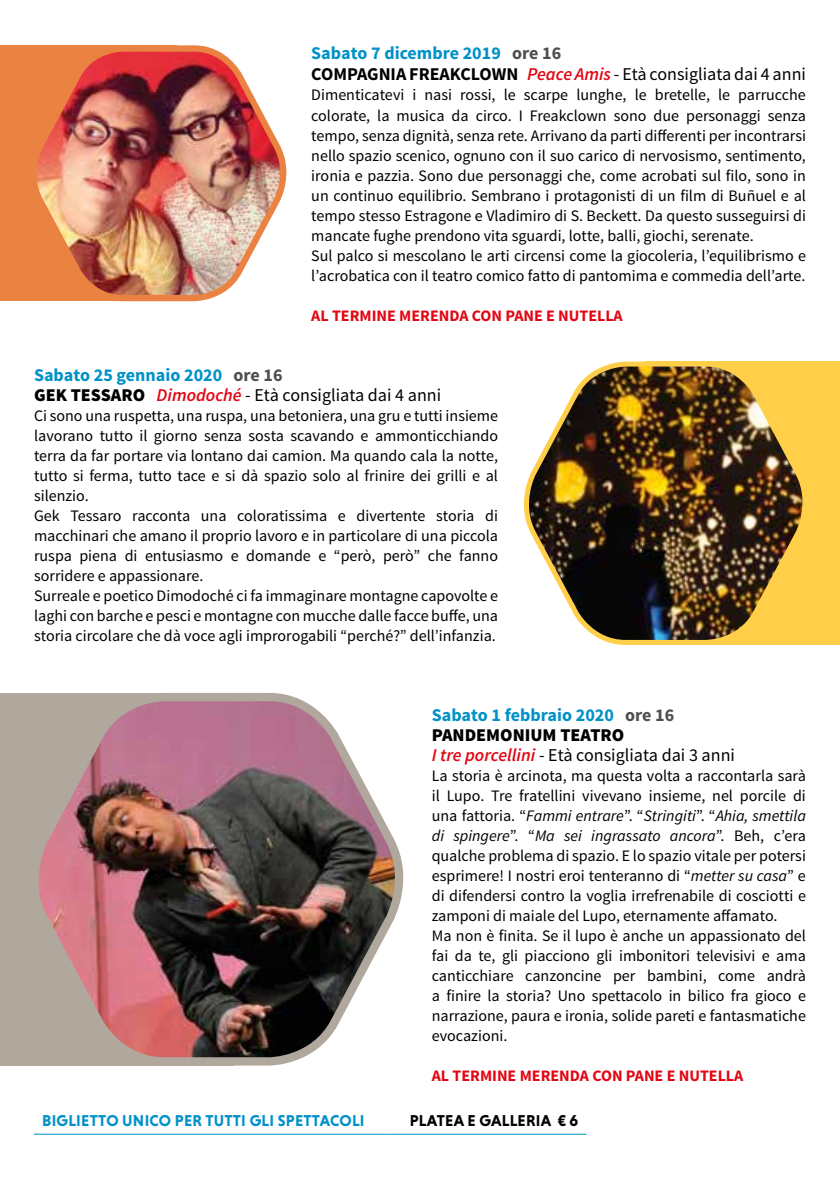
<style>
.page{position:relative;width:840px;height:1191px;background:#fff}
.page>*{position:absolute;margin:0;border:0;box-sizing:border-box;transform-origin:0 0}
.t1{font:18px/20px "Source Sans Pro";color:#000}
.t2{font:16px/20px "Source Sans Pro";color:#000}
.t3{font:700 16px "Source Sans Pro";color:#e30613}
.t4{font:700 16px "Niveau Grotesk";letter-spacing:.015em;color:#0091c7}
.t5{font:700 16px "Niveau Grotesk";letter-spacing:.015em;color:#000}
.s1{font-weight:700;color:#0091c7}
.s2{font-weight:700;color:#4e4e4d}
.s3{font-weight:700}
.s4{font-weight:600;font-style:italic;color:#e30613}
.s5{font-weight:900}
.s6{font-style:italic}
</style>
<div class="page">
<div style="left:0;top:45px;width:177px;height:256px;background:#ea8341"></div>
<div style="left:0;top:693px;width:234px;height:372px;background:#b0a79d"></div>
<div style="left:645px;top:361px;width:194px;height:284px;background:#ffcf4a"></div>
<img style="left:36px;top:45px;width:251px;height:257px">
<img style="left:523px;top:361px;width:280px;height:284px">
<img style="left:23px;top:692px;width:381px;height:374px">
<hr style="left:34px;top:1133px;width:357px;height:1px;background:#0091c7">
<hr style="left:391px;top:1133px;width:195px;height:1px;background:#0091c7">
<p class="t1" style="left:311px;top:42px;width:496px;line-height:21.6px"><span class="s1">Sabato 7 dicembre 2019</span> <span class="s2">ore 16<br></span><span class="s3">COMPAGNIA FREAKCLOWN</span> <span class="s4">Peace Amis</span> - Età consigliata dai 4 anni</p>
<p class="t2" style="left:311px;top:85px;width:496px">Dimenticatevi i nasi rossi, le scarpe lunghe, le bretelle, le parrucche colorate, la musica da circo. I Freakclown sono due personaggi senza tempo, senza dignità, senza rete. Arrivano da parti differenti per incontrarsi nello spazio scenico, ognuno con il suo carico di nervosismo, sentimento, ironia e pazzia. Sono due personaggi che, come acrobati sul filo, sono in un continuo equilibrio. Sembrano i protagonisti di un film di Buñuel e al tempo stesso Estragone e Vladimiro di S. Beckett. Da questo susseguirsi di mancate fughe prendono vita sguardi, lotte, balli, giochi, serenate.<br>Sul palco si mescolano le arti circensi come la giocoleria, l’equilibrismo e l’acrobatica con il teatro comico fatto di pantomima e commedia dell’arte.</p>
<p class="t3" style="left:311px;top:305px;width:313px">AL TERMINE MERENDA CON PANE E NUTELLA</p>
<p class="t1" style="left:34px;top:365px;width:408px"><span class="s1">Sabato 25 gennaio 2020</span> <span class="s2">ore 16<br></span><span class="s5">GEK TESSARO</span> <span class="s4">Dimodoché</span> - Età consigliata dai 4 anni</p>
<p class="t2" style="left:34px;top:405px;width:465px">Ci sono una ruspetta, una ruspa, una betoniera, una gru e tutti insieme lavorano tutto il giorno senza sosta scavando e ammonticchiando terra da far portare via lontano dai camion. Ma quando cala la notte, tutto si ferma, tutto tace e si dà spazio solo al frinire dei grilli e al silenzio.<br>Gek Tessaro racconta una coloratissima e divertente storia di macchinari che amano il proprio lavoro e in particolare di una piccola ruspa piena di entusiasmo e domande e “però, però” che fanno sorridere e appassionare.<br>Surreale e poetico Dimodoché ci fa immaginare montagne capovolte e laghi con barche e pesci e montagne con mucche dalle facce buffe, una storia circolare che dà voce agli improrogabili “perché?” dell’infanzia.</p>
<p class="t1" style="left:431px;top:705px;width:304px"><span class="s1">Sabato 1 febbraio 2020</span> <span class="s2">ore 16<br></span><span class="s5">PANDEMONIUM TEATRO<br></span><span class="s4">I tre porcellini</span> - Età consigliata dai 3 anni</p>
<p class="t2" style="left:431px;top:765px;width:375px">La storia è arcinota, ma questa volta a raccontarla sarà il Lupo. Tre fratellini vivevano insieme, nel porcile di una fattoria. “<span class="s6">Fammi entrare</span>”. “<span class="s6">Stringiti</span>”. “<span class="s6">Ahia, smettila di spingere</span>”. “<span class="s6">Ma sei ingrassato ancora</span>”. Beh, c’era qualche problema di spazio. E lo spazio vitale per potersi esprimere! I nostri eroi tenteranno di “<span class="s6">metter su casa</span>” e di difendersi contro la voglia irrefrenabile di cosciotti e zamponi di maiale del Lupo, eternamente affamato.<br>Ma non è finita. Se il lupo è anche un appassionato del fai da te, gli piacciono gli imbonitori televisivi e ama canticchiare canzoncine per bambini, come andrà a finire la storia? Uno spettacolo in bilico fra gioco e narrazione, paura e ironia, solide pareti e fantasmatiche evocazioni.</p>
<p class="t3" style="left:431px;top:1065px;width:313px">AL TERMINE MERENDA CON PANE E NUTELLA</p>
<p class="t4" style="left:42px;top:1111px;width:324px">BIGLIETTO UNICO PER TUTTI GLI SPETTACOLI</p>
<p class="t5" style="left:409px;top:1111px;width:170px">PLATEA E GALLERIA € 6</p>
</div>
